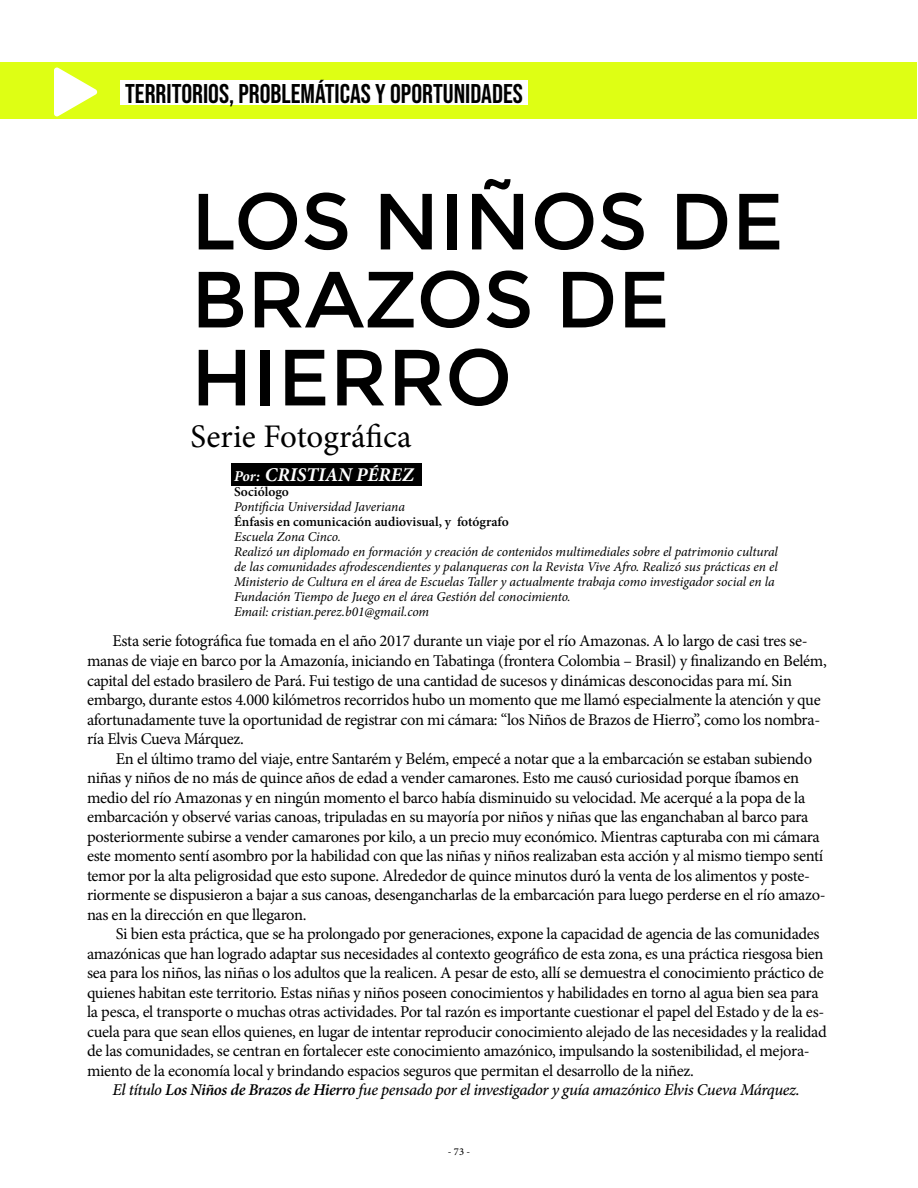
<style>
.page{position:relative;width:918px;height:1188px;background:#fff}
.page>*{position:absolute;margin:0;border:0;box-sizing:border-box;transform-origin:0 0}
.t1{font:79.5px/78px "Montserrat";color:#000}
.t2{font:33px "Minion Pro";color:#000}
.t3{font:27px "Bebas Neue";color:#000}
.t4{font:italic 700 19.5px "Minion Pro";color:#fff}
.t5{font:16.5px/19.5px "Minion Pro";letter-spacing:-.02em;color:#000}
.t6{font:italic 500 16.5px "Minion Pro";letter-spacing:-.025em;color:#000}
.t7{font:italic 13.5px/15px "Minion Pro";letter-spacing:-.005em;color:#000}
.t8{font:600 13.5px "Minion Pro";color:#000}
.t9{font:500 10.5px "Minion Pro";color:#000}
.s1{font-size:15px}
.s2{font-weight:600}
</style>
<div class="page">
<div style="left:1px;top:62px;width:916px;height:57px;background:#deff14"></div>
<svg style="left:54px;top:67px;width:44px;height:50px"></svg>
<div style="left:121px;top:80px;width:407px;height:25px;background:#fff"></div>
<div style="left:231px;top:463px;width:191px;height:23px;background:#000"></div>
<h3 class="t3" style="left:125px;top:78px;width:399px">TERRITORIOS, PROBLEMÁTICAS Y OPORTUNIDADES</h3>
<h1 class="t1" style="left:191px;top:183px;width:594px">LOS NIÑOS DE<br>BRAZOS DE<br>HIERRO</h1>
<h2 class="t2" style="left:190px;top:414px;width:223px">Serie Fotográfica</h2>
<p class="t4" style="left:234px;top:461px;width:181px"><span class="s1">Por:</span> CRISTIAN PÉREZ</p>
<p class="t8" style="left:234px;top:483px;width:56px">Sociólogo</p>
<p class="t7" style="left:234px;top:500px;width:172px">Pontificia Universidad Javeriana</p>
<p class="t8" style="left:234px;top:513px;width:276px">Énfasis en comunicación audiovisual, y fotógrafo</p>
<p class="t7" style="left:234px;top:530px;width:545px">Escuela Zona Cinco.<br>Realizó un diplomado en formación y creación de contenidos multimediales sobre el patrimonio cultural de las comunidades afrodescendientes y palanqueras con la Revista Vive Afro. Realizó sus prácticas en el Ministerio de Cultura en el área de Escuelas Taller y actualmente trabaja como investigador social en la Fundación Tiempo de Juego en el área Gestión del conocimiento.<br>Email: cristian.perez.b01@gmail.com</p>
<p class="t5" style="left:87px;top:632px;width:741px;text-indent:25px">Esta serie fotográfica fue tomada en el año 2017 durante un viaje por el río Amazonas. A lo largo de casi tres se&shy;manas de viaje en barco por la Amazonía, iniciando en Tabatinga (frontera Colombia – Brasil) y finalizando en Belém, capital del estado brasilero de Pará. Fui testigo de una cantidad de sucesos y dinámicas desconocidas para mí. Sin embargo, durante estos 4.000 kilómetros recorridos hubo un momento que me llamó especialmente la atención y que afortunadamente tuve la oportunidad de registrar con mi cámara: “los Niños de Brazos de Hierro”, como los nombra&shy;ría Elvis Cueva Márquez.</p>
<p class="t5" style="left:87px;top:749px;width:740px;text-indent:29px">En el último tramo del viaje, entre Santarém y Belém, empecé a notar que a la embarcación se estaban subiendo niñas y niños de no más de quince años de edad a vender camarones. Esto me causó curiosidad porque íbamos en medio del río Amazonas y en ningún momento el barco había disminuido su velocidad. Me acerqué a la popa de la embarcación y observé varias canoas, tripuladas en su mayoría por niños y niñas que las enganchaban al barco para posteriormente subirse a vender camarones por kilo, a un precio muy económico. Mientras capturaba con mi cámara este momento sentí asombro por la habilidad con que las niñas y niños realizaban esta acción y al mismo tiempo sentí temor por la alta peligrosidad que esto supone. Alrededor de quince minutos duró la venta de los alimentos y poste&shy;riormente se dispusieron a bajar a sus canoas, desengancharlas de la embarcación para luego perderse en el río amazo&shy;nas en la dirección en que llegaron.</p>
<p class="t5" style="left:116px;top:924px;width:705px">Si bien esta práctica, que se ha prolongado por generaciones, expone la capacidad de agencia de las comunidades</p>
<p class="t5" style="left:87px;top:944px;width:738px">amazónicas que han logrado adaptar sus necesidades al contexto geográfico de esta zona, es una práctica riesgosa bien</p>
<p class="t5" style="left:87px;top:963px;width:738px">sea para los niños, las niñas o los adultos que la realicen. A pesar de esto, allí se demuestra el conocimiento práctico de</p>
<p class="t5" style="left:87px;top:983px;width:733px">quienes habitan este territorio. Estas niñas y niños poseen conocimientos y habilidades en torno al agua bien sea para</p>
<p class="t5" style="left:87px;top:1002px;width:739px">la pesca, el transporte o muchas otras actividades. Por tal razón es importante cuestionar el papel del Estado y de la es-</p>
<p class="t5" style="left:87px;top:1022px;width:741px">cuela para que sean ellos quienes, en lugar de intentar reproducir conocimiento alejado de las necesidades y la realidad</p>
<p class="t5" style="left:87px;top:1041px;width:724px">de las comunidades, se centran en fortalecer este conocimiento amazónico, impulsando la sostenibilidad, el mejora-</p>
<p class="t5" style="left:87px;top:1061px;width:609px">miento de la economía local y brindando espacios seguros que permitan el desarrollo de la niñez.</p>
<p class="t6" style="left:112px;top:1078px;width:689px">El título <span class="s2">Los Niños de Brazos de Hierro</span> fue pensado por el investigador y guía amazónico Elvis Cueva Márquez.</p>
<p class="t9" style="left:448px;top:1145px;width:24px">- 73 -</p>
</div>
